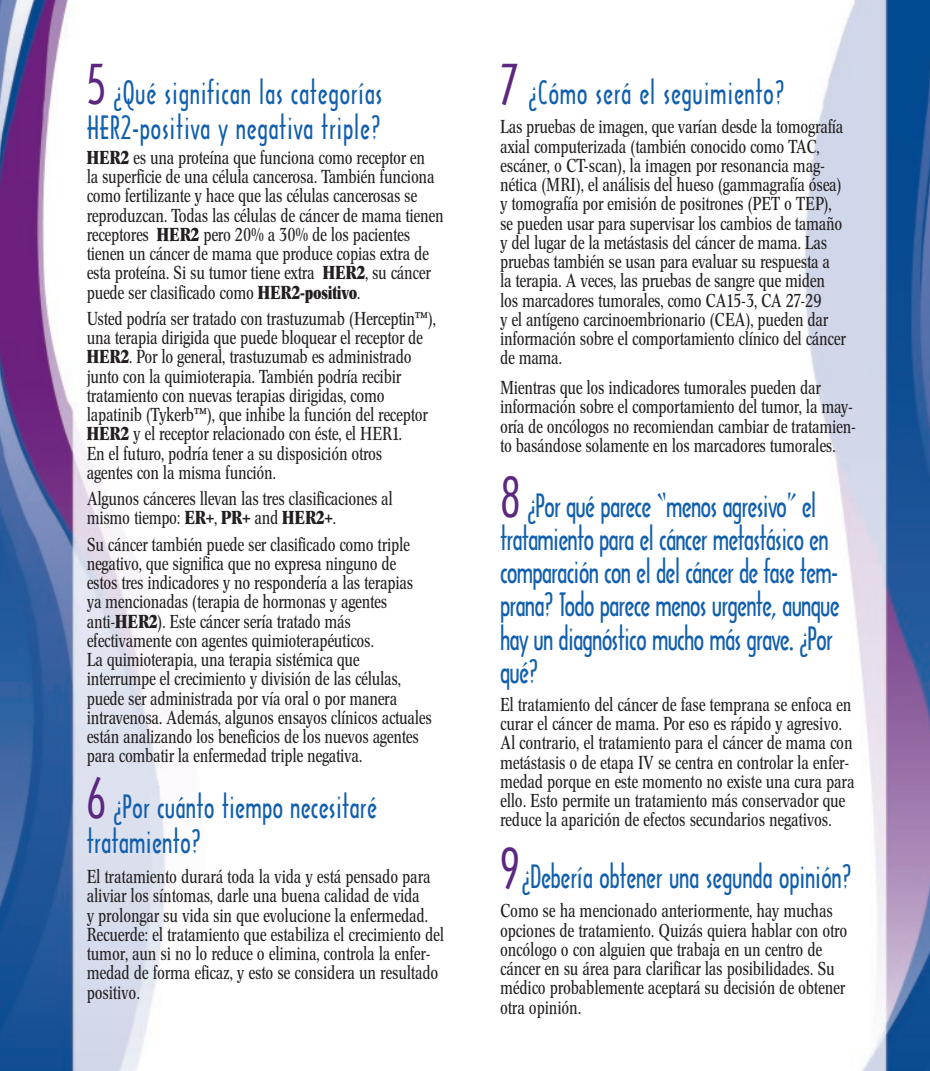
<style>
.page{position:relative;width:930px;height:1071px;background:#fff}
.page>*{position:absolute;margin:0;border:0;box-sizing:border-box;transform-origin:0 0}
.t1{font:30.62px/33.2px "Arquitectura";letter-spacing:-.03em;color:#115fad;scale:.93 1}
.t2{font:30.62px/35.7px "Arquitectura";letter-spacing:.02em;color:#115fad;scale:.93 1}
.t3{font:30.62px/35px "Arquitectura";letter-spacing:.005em;color:#115fad;scale:.93 1}
.t4{font:30.62px "Arquitectura";letter-spacing:-.01em;color:#115fad;scale:.93 1}
.t5{font:condensed 18.55px/19.2px "Concorde BE";letter-spacing:-.015em;color:#231f20;scale:.93 1}
.s1{font-size:52.32px;color:#5b2781}
.s2{font-weight:700}
</style>
<div class="page">
<img style="left:804px;top:0;width:125px;height:1071px">
<img style="left:0;top:0;width:166px;height:1071px">
<p class="t2" style="left:87px;top:74px;width:319px"><span class="s1">5</span> ¿Qué significan las categorías<br>HER2-positiva y negativa triple?</p>
<p class="t5" style="left:87px;top:148px;width:385px"><span class="s2">HER2</span> es una proteína que funciona como receptor en<br>la superficie de una célula cancerosa. También funciona como fertilizante y hace que las células cancerosas se reproduzcan. Todas las células de cáncer de mama tienen receptores <span class="s2">HER2</span> pero 20% a 30% de los pacientes tienen un cáncer de mama que produce copias extra de esta proteína. Si su tumor tiene extra <span class="s2">HER2</span>, su cáncer puede ser clasificado como <span class="s2">HER2-positivo</span>.</p>
<p class="t5" style="left:87px;top:309px;width:377px">Usted podría ser tratado con trastuzumab (Herceptin™), una terapia dirigida que puede bloquear el receptor de <span class="s2">HER2</span>. Por lo general, trastuzumab es administrado junto con la quimioterapia. También podría recibir tratamiento con nuevas terapias dirigidas, como lapatinib (Tykerb™), que inhibe la función del receptor <span class="s2">HER2</span> y el receptor relacionado con éste, el HER1.<br>En el futuro, podría tener a su disposición otros<br>agentes con la misma función.</p>
<p class="t5" style="left:87px;top:489px;width:330px">Algunos cánceres llevan las tres clasificaciones al mismo tiempo: <span class="s2">ER+</span>, <span class="s2">PR+</span> and <span class="s2">HER2+</span>.</p>
<p class="t5" style="left:87px;top:535px;width:372px">Su cáncer también puede ser clasificado como triple negativo, que significa que no expresa ninguno de<br>estos tres indicadores y no respondería a las terapias ya mencionadas (terapia de hormonas y agentes anti-<span class="s2">HER2</span>). Este cáncer sería tratado más efectivamente con agentes quimioterapéuticos.<br>La quimioterapia, una terapia sistémica que interrumpe el crecimiento y división de las células, puede ser administrada por vía oral o por manera intravenosa. Además, algunos ensayos clínicos actuales están analizando los beneficios de los nuevos agentes para combatir la enfermedad triple negativa.</p>
<p class="t3" style="left:87px;top:789px;width:314px"><span class="s1">6</span> ¿Por cuánto tiempo necesitaré tratamiento?</p>
<p class="t5" style="left:87px;top:867px;width:386px">El tratamiento durará toda la vida y está pensado para aliviar los síntomas, darle una buena calidad de vida<br>y prolongar su vida sin que evolucione la enfermedad.<br>Recuerde: el tratamiento que estabiliza el crecimiento del tumor, aun si no lo reduce o elimina, controla la enfer&shy;medad de forma eficaz, y esto se considera un resultado positivo.</p>
<p class="t2" style="left:500px;top:74px;width:307px"><span class="s1">7</span> ¿Cómo será el seguimiento?</p>
<p class="t5" style="left:500px;top:117px;width:373px">Las pruebas de imagen, que varían desde la tomografía axial computerizada (también conocido como TAC, escáner, o CT-scan), la imagen por resonancia mag&shy;nética (MRI), el análisis del hueso (gammagrafía ósea) y tomografía por emisión de positrones (PET o TEP), se pueden usar para supervisar los cambios de tamaño y del lugar de la metástasis del cáncer de mama. Las pruebas también se usan para evaluar su respuesta a la terapia. A veces, las pruebas de sangre que miden los marcadores tumorales, como CA15-3, CA 27-29<br>y el antígeno carcinoembrionario (CEA), pueden dar información sobre el comportamiento clínico del cáncer de mama.</p>
<p class="t5" style="left:500px;top:378px;width:384px">Mientras que los indicadores tumorales pueden dar información sobre el comportamiento del tumor, la may&shy;oría de oncólogos no recomiendan cambiar de tratamien&shy;to basándose solamente en los marcadores tumorales.</p>
<p class="t1" style="left:500px;top:489px;width:367px"><span class="s1">8</span> ¿Por qué parece “menos agresivo” el tratamiento para el cáncer metastásico en comparación con el del cáncer de fase tem&shy;prana? Todo parece menos urgente, aunque hay un diagnóstico mucho más grave. ¿Por qué?</p>
<p class="t5" style="left:500px;top:695px;width:382px">El tratamiento del cáncer de fase temprana se enfoca en curar el cáncer de mama. Por eso es rápido y agresivo.<br>Al contrario, el tratamiento para el cáncer de mama con metástasis o de etapa IV se centra en controlar la enfer&shy;medad porque en este momento no existe una cura para ello. Esto permite un tratamiento más conservador que reduce la aparición de efectos secundarios negativos.</p>
<p class="t4" style="left:500px;top:857px;width:379px"><span class="s1">9</span>¿Debería obtener una segunda opinión?</p>
<p class="t5" style="left:500px;top:901px;width:375px">Como se ha mencionado anteriormente, hay muchas opciones de tratamiento. Quizás quiera hablar con otro oncólogo o con alguien que trabaja en un centro de cáncer en su área para clarificar las posibilidades. Su médico probablemente aceptará su decisión de obtener otra opinión.</p>
</div>
